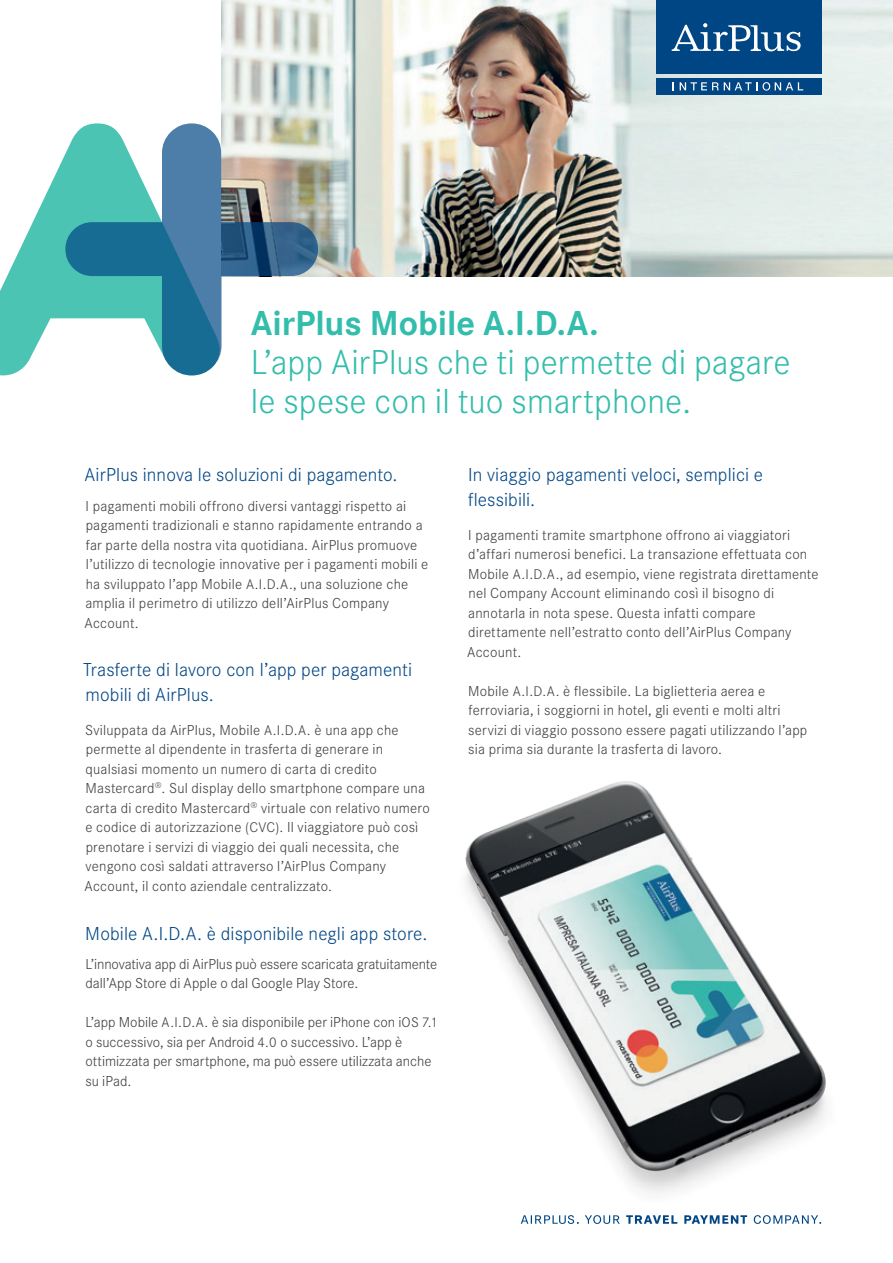
<style>
.page{position:relative;width:893px;height:1263px;background:#fff}
.page>*{position:absolute;margin:0;border:0;box-sizing:border-box;transform-origin:0 0}
.EN_Überschrift_24_26{font:300 36px/39px "Corporate S";letter-spacing:.005em;color:#33bdac}
.EN_Einleitung_oder_Z{font:300 19.5px/24.3px "Corporate S";letter-spacing:.005em;color:#004684}
.DE_Einleitung_oder_Z{font:300 19.5px "Corporate S";letter-spacing:.005em;color:#004684}
.EN_Fließtext_10_13{font:300 15px/19.5px "Corporate S";letter-spacing:.015em;color:#3e3e3f}
.EN_Fließtext_10_13-2{font:300 15px/19.5px "Corporate S";letter-spacing:-.005em;color:#3e3e3f}
.s1{font-weight:700}
.s2{font-size:14.55px}
</style>
<div class="page">
<img style="left:221px;top:0;width:672px;height:276px">
<svg style="left:0;top:155px;width:65px;height:220px;fill:#4cc4b3"></svg>
<svg style="left:65px;top:123px;width:253px;height:252px"></svg>
<img style="left:465px;top:781px;width:361px;height:443px">
<div style="left:656px;top:78px;width:165px;height:17px;background:#004684"></div>
<div style="left:656px;top:0;width:165px;height:73px;background:#004684"></div>
<svg style="left:672px;top:23px;width:129px;height:29px"></svg>
<svg style="left:680px;top:82px;width:123px;height:9px"></svg>
<svg style="left:521px;top:1215px;width:300px;height:9px"></svg>
<p class="EN_Überschrift_24_26" style="left:251px;top:304px;width:541px"><span class="s1">AirPlus Mobile A.I.D.A.<br></span>L’app AirPlus che ti permette di pagare le spese con il tuo smartphone.</p>
<p class="EN_Einleitung_oder_Z" style="left:85px;top:463px;width:315px">AirPlus innova le soluzioni di pagamento.</p>
<p class="EN_Fließtext_10_13" style="left:85px;top:496px;width:345px">I pagamenti mobili offrono diversi vantaggi rispetto ai pagamenti tradizionali e stanno rapidamente entrando a far parte della nostra vita quotidiana. AirPlus promuove l’utilizzo di tecnologie innovative per i pagamenti mobili e ha sviluppato l’app Mobile <span class="s2">A.I.D.A.</span>, una soluzione che amplia il perimetro di utilizzo dell’AirPlus Company Account.</p>
<p class="EN_Einleitung_oder_Z" style="left:83px;top:658px;width:331px">Trasferte di lavoro con l’app per pagamenti mobili di AirPlus.</p>
<p class="EN_Fließtext_10_13" style="left:85px;top:720px;width:347px">Sviluppata da AirPlus, Mobile <span class="s2">A.I.D.A.</span> è una app che permette al dipendente in trasferta di generare in qualsiasi momento un numero di carta di credito Mastercard<sup>®</sup>. Sul display dello smartphone compare una carta di credito Mastercard<sup>®</sup> virtuale con relativo numero e codice di autorizzazione <span class="s2">(CVC)</span>. Il viaggiatore può così prenotare i servizi di viaggio dei quali necessita, che vengono così saldati attraverso l’AirPlus Company Account, il conto aziendale centralizzato.</p>
<p class="DE_Einleitung_oder_Z" style="left:85px;top:922px;width:344px">Mobile A.I.D.A. è disponibile negli app store.</p>
<p class="EN_Fließtext_10_13-2" style="left:86px;top:954px;width:353px">L’innovativa app di AirPlus può essere scaricata gratuitamente dall’App Store di Apple o dal Google Play Store.</p>
<p class="EN_Fließtext_10_13" style="left:85px;top:1013px;width:354px">L’app Mobile <span class="s2">A.I.D.A.</span> è sia disponibile per iPhone con i<span class="s2">OS 7.1 </span>o successivo, sia per Android <span class="s2">4.0</span> o successivo. L’app è ottimizzata per smartphone, ma può essere utilizzata anche su iPad.</p>
<p class="EN_Einleitung_oder_Z" style="left:468px;top:463px;width:297px">In viaggio pagamenti veloci, semplici e flessibili.</p>
<p class="EN_Fließtext_10_13" style="left:467px;top:525px;width:353px">I pagamenti tramite smartphone offrono ai viaggiatori d’affari numerosi benefici. La transazione effettuata con Mobile <span class="s2">A.I.D.A.</span>, ad esempio, viene registrata direttamente nel Company Account eliminando così il bisogno di annotarla in nota spese. Questa infatti compare direttamente nell’estratto conto dell’AirPlus Company Account.</p>
<p class="EN_Fließtext_10_13" style="left:468px;top:681px;width:341px">Mobile <span class="s2">A.I.D.A.</span> è flessibile. La biglietteria aerea e ferroviaria, i soggiorni in hotel, gli eventi e molti altri servizi di viaggio possono essere pagati utilizzando l’app sia prima sia durante la trasferta di lavoro.</p>
</div>
